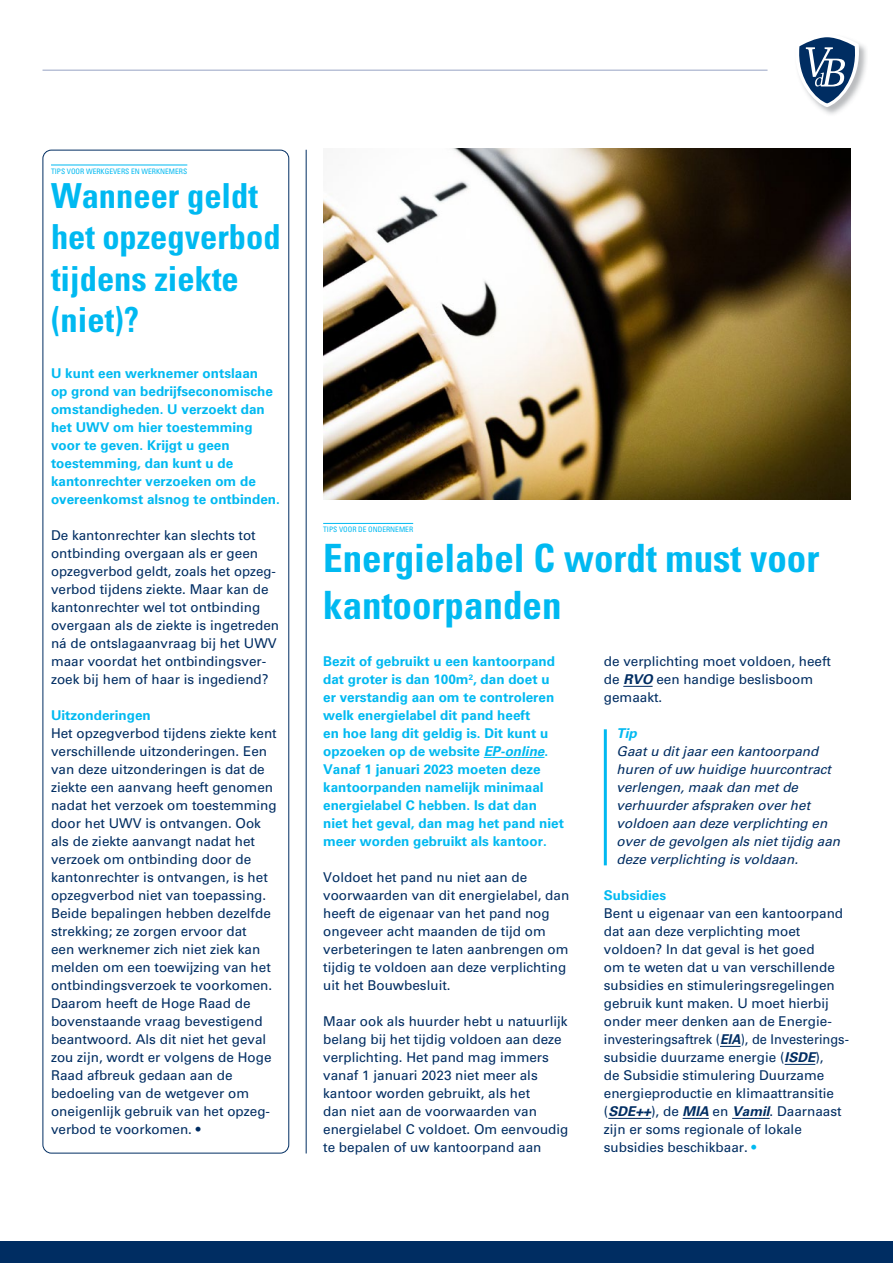
<style>
.page{position:relative;width:893px;height:1263px;background:#fff}
.page>*{position:absolute;margin:0;border:0;box-sizing:border-box;transform-origin:0 0}
.t1{font:700 condensed 39px/46.8px "Univers LT Std";color:#00b9f1}
.t2{font:700 condensed 34.5px/41.4px "Univers LT Std";color:#00b9f1}
.t3{font:13.5px/18px "Univers LT Std";color:#002d62}
.t4{font:700 13.5px/18px "Univers LT Std";color:#00b9f1}
.t5{font:italic 13.5px/18px "Univers LT Std";color:#002d62}
.t6{font:italic 700 13.5px "Univers LT Std";color:#00b9f1}
.t7{font:condensed 7.5px "Univers LT Std";color:#00b9f1}
.s1{font-style:italic}
.s2{font-weight:700;font-style:italic}
.s3{color:#00b9f1}
</style>
<div class="page">
<hr style="left:0;top:0;width:1px;height:1263px;background:#00b9f1">
<div style="left:0;top:1242px;width:893px;height:21px;background:#002d62"></div>
<img style="left:819px;top:45px;width:48px;height:69px">
<svg style="left:799px;top:37px;width:63px;height:70px"></svg>
<hr style="left:43px;top:70px;width:724px;height:1px;background:#97a3c3">
<hr style="left:484px;top:757px;width:60px;height:1px;background:#00b9f1">
<hr style="left:623px;top:686px;width:30px;height:1px;background:#002d62">
<svg style="left:720px;top:1046px;width:21px;height:1px"></svg>
<hr style="left:785px;top:1064px;width:30px;height:1px;background:#002d62">
<hr style="left:608px;top:1118px;width:43px;height:1px;background:#002d62">
<svg style="left:683px;top:1118px;width:26px;height:1px"></svg>
<hr style="left:732px;top:1118px;width:38px;height:1px;background:#002d62">
<hr style="left:323px;top:523px;width:90px;height:1px;background:#00b9f1">
<hr style="left:604px;top:729px;width:3px;height:136px;background:#00b9f1">
<img style="left:323px;top:149px;width:527px;height:351px">
<hr style="left:51px;top:165px;width:136px;height:1px;background:#00b9f1">
<hr style="left:306px;top:150px;width:1px;height:1003px;background:#002d62">
<p class="t7" style="left:51px;top:167px;width:138px">TIPS VOOR WERKGEVERS EN WERKNEMERS</p>
<h2 class="t2" style="left:51px;top:175px;width:231px">Wanneer geldt het opzegverbod tijdens ziekte (niet)?</h2>
<p class="t4" style="left:51px;top:364px;width:230px">U kunt een werknemer ontslaan<br>op grond van bedrijfseconomische omstandigheden. U verzoekt dan het UWV om hier toestemming voor te geven. Krijgt u geen toestemming, dan kunt u de kantonrechter verzoeken om de overeenkomst alsnog te ontbinden.</p>
<p class="t3" style="left:51px;top:526px;width:230px">De kantonrechter kan slechts tot ontbinding overgaan als er geen opzegverbod geldt, zoals het opzeg&shy;verbod tijdens ziekte. Maar kan de kantonrechter wel tot ontbinding overgaan als de ziekte is ingetreden ná de ontslagaanvraag bij het UWV maar voordat het ontbindingsver&shy;zoek bij hem of haar is ingediend?</p>
<p class="t4" style="left:51px;top:706px;width:101px">Uitzonderingen</p>
<p class="t3" style="left:51px;top:724px;width:227px">Het opzegverbod tijdens ziekte kent verschillende uitzonderingen. Een van deze uitzonderingen is dat de ziekte een aanvang heeft genomen nadat het verzoek om toestemming door het UWV is ontvangen. Ook als de ziekte aanvangt nadat het verzoek om ontbinding door de kantonrechter is ontvangen, is het opzegverbod niet van toepassing.<br>Beide bepalingen hebben dezelfde strekking; ze zorgen ervoor dat<br>een werknemer zich niet ziek kan melden om een toewijzing van het ontbindingsverzoek te voorkomen.<br>Daarom heeft de Hoge Raad de bovenstaande vraag bevestigend beantwoord. Als dit niet het geval zou zijn, wordt er volgens de Hoge<br>Raad afbreuk gedaan aan de bedoeling van de wetgever om oneigenlijk gebruik van het opzeg&shy;verbod te voorkomen. •</p>
<p class="t7" style="left:323px;top:525px;width:92px">TIPS VOOR DE ONDERNEMER</p>
<h1 class="t1" style="left:323px;top:534px;width:498px">Energielabel C wordt must voor kantoorpanden</h1>
<p class="t4" style="left:323px;top:652px;width:242px">Bezit of gebruikt u een kantoorpand dat groter is dan 100m<sup>2</sup>, dan doet u er verstandig aan om te controleren welk energielabel dit pand heeft<br>en hoe lang dit geldig is. Dit kunt u opzoeken op de website <span class="s1">EP-online</span>.<br>Vanaf 1 januari 2023 moeten deze kantoorpanden namelijk minimaal energielabel C hebben. Is dat dan niet het geval, dan mag het pand niet meer worden gebruikt als kantoor.</p>
<p class="t3" style="left:323px;top:868px;width:248px">Voldoet het pand nu niet aan de voorwaarden van dit energielabel, dan heeft de eigenaar van het pand nog ongeveer acht maanden de tijd om verbeteringen te laten aanbrengen om tijdig te voldoen aan deze verplichting uit het Bouwbesluit.</p>
<p class="t3" style="left:323px;top:1012px;width:247px">Maar ook als huurder hebt u natuurlijk belang bij het tijdig voldoen aan deze verplichting. Het pand mag immers vanaf 1 januari 2023 niet meer als kantoor worden gebruikt, als het<br>dan niet aan de voorwaarden van energielabel C voldoet. Om eenvoudig te bepalen of uw kantoorpand aan</p>
<p class="t3" style="left:604px;top:652px;width:229px">de verplichting moet voldoen, heeft de <span class="s2">RVO</span> een handige beslisboom gemaakt.</p>
<p class="t6" style="left:617px;top:725px;width:22px">Tip</p>
<p class="t5" style="left:617px;top:742px;width:225px">Gaat u dit jaar een kantoorpand huren of uw huidige huurcontract verlengen, maak dan met de verhuurder afspraken over het voldoen aan deze verplichting en over de gevolgen als niet tijdig aan deze verplichting is voldaan.</p>
<p class="t4" style="left:604px;top:886px;width:64px">Subsidies</p>
<p class="t3" style="left:604px;top:904px;width:247px">Bent u eigenaar van een kantoorpand dat aan deze verplichting moet voldoen? In dat geval is het goed<br>om te weten dat u van verschillende subsidies en stimuleringsregelingen gebruik kunt maken. U moet hierbij onder meer denken aan de Energie&shy;investeringsaftrek (<span class="s2">EIA</span>), de Investerings&shy;subsidie duurzame energie (<span class="s2">ISDE</span>),<br>de Subsidie stimulering Duurzame energieproductie en klimaattransitie (<span class="s2">SDE++</span>), de <span class="s2">MIA</span> en <span class="s2">Vamil</span>. Daarnaast zijn er soms regionale of lokale subsidies beschikbaar. <span class="s3">•</span></p>
</div>
